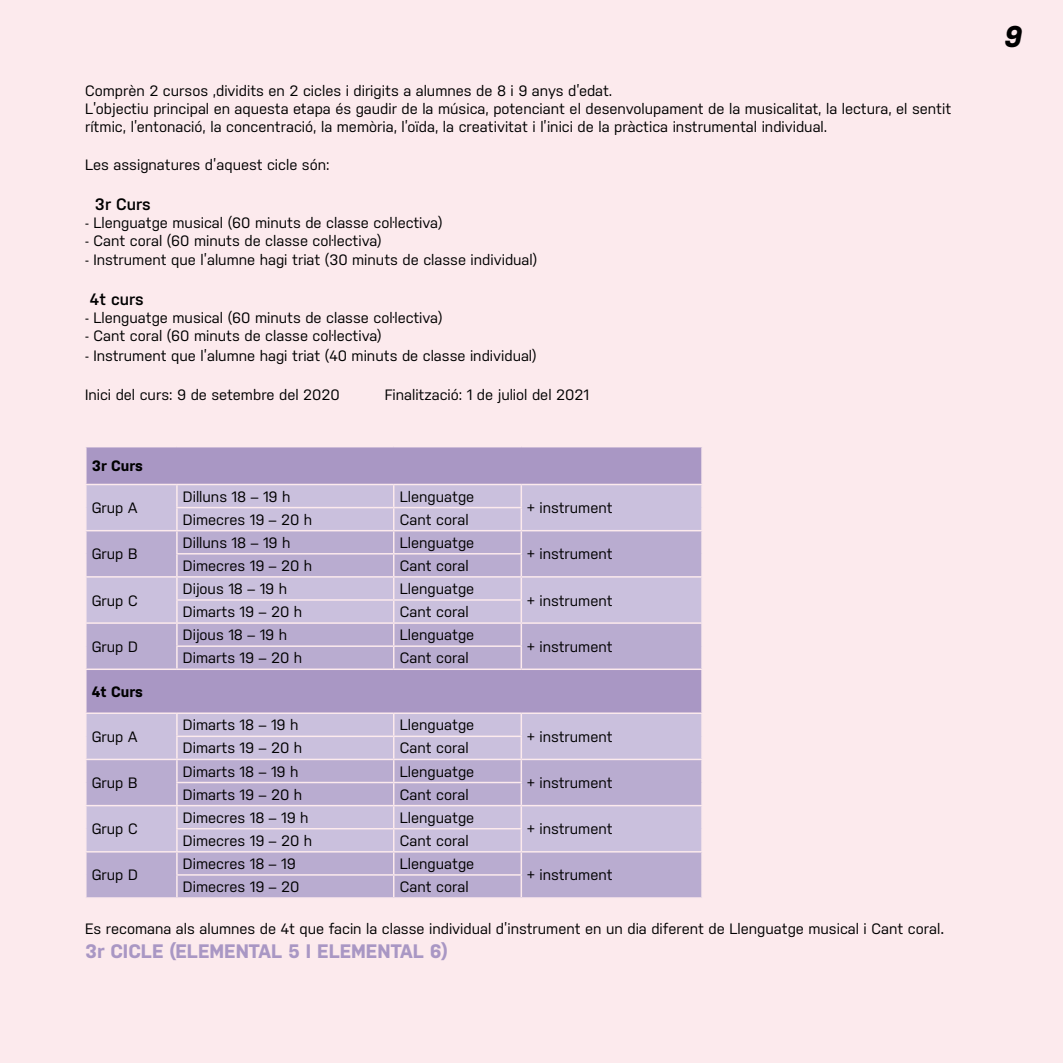
<style>
.page{position:relative;width:1063px;height:1063px;background:#fceaed}
.page>*{position:absolute;margin:0;border:0;box-sizing:border-box;transform-origin:0 0}
.t1{font:italic 700 30px "Nudista";color:#000}
.t2{font:700 19.5px "Nudista";color:#a997c4}
.t3{font:600 16.5px "Nudista";color:#000}
.t4{font:15px/18px "Nudista";color:#000}
.t5{font:700 15px "Nudista";color:#000}
.s1{font-family:"Times New Roman";font-size:18px}
</style>
<div class="page">
<div style="left:87px;top:447px;width:614px;height:37px;background:#a997c4"></div>
<div style="left:87px;top:485px;width:614px;height:45px;background:#cac0dd"></div>
<svg style="left:87px;top:531px;width:614px;height:366px;background:#bdb1d3"></svg>
<hr style="left:176px;top:485px;width:2px;height:22px;background:#fceaed">
<hr style="left:176px;top:507px;width:218px;height:1px;background:#fceaed">
<hr style="left:176px;top:508px;width:2px;height:22px;background:#fceaed">
<hr style="left:394px;top:507px;width:128px;height:1px;background:#fceaed">
<hr style="left:176px;top:531px;width:2px;height:22px;background:#fceaed">
<hr style="left:176px;top:553px;width:218px;height:2px;background:#fceaed">
<hr style="left:176px;top:555px;width:2px;height:21px;background:#fceaed">
<hr style="left:394px;top:553px;width:128px;height:2px;background:#fceaed">
<hr style="left:85px;top:576px;width:92px;height:2px;background:#fceaed">
<hr style="left:177px;top:576px;width:217px;height:2px;background:#fceaed">
<hr style="left:176px;top:578px;width:2px;height:21px;background:#fceaed">
<hr style="left:394px;top:576px;width:127px;height:2px;background:#fceaed">
<hr style="left:521px;top:576px;width:182px;height:2px;background:#fceaed">
<hr style="left:176px;top:599px;width:218px;height:2px;background:#fceaed">
<hr style="left:176px;top:601px;width:2px;height:21px;background:#fceaed">
<hr style="left:394px;top:599px;width:128px;height:2px;background:#fceaed">
<hr style="left:85px;top:622px;width:92px;height:2px;background:#fceaed">
<hr style="left:177px;top:622px;width:217px;height:2px;background:#fceaed">
<hr style="left:176px;top:624px;width:2px;height:21px;background:#fceaed">
<hr style="left:394px;top:622px;width:127px;height:2px;background:#fceaed">
<hr style="left:521px;top:622px;width:182px;height:2px;background:#fceaed">
<hr style="left:176px;top:645px;width:218px;height:2px;background:#fceaed">
<hr style="left:176px;top:647px;width:2px;height:22px;background:#fceaed">
<hr style="left:394px;top:645px;width:128px;height:2px;background:#fceaed">
<svg style="left:393px;top:485px;width:1px;height:184px"></svg>
<svg style="left:521px;top:485px;width:1px;height:184px"></svg>
<hr style="left:85px;top:669px;width:92px;height:1px;background:#fceaed">
<hr style="left:177px;top:669px;width:217px;height:1px;background:#fceaed">
<hr style="left:394px;top:669px;width:127px;height:1px;background:#fceaed">
<hr style="left:521px;top:669px;width:182px;height:1px;background:#fceaed">
<hr style="left:85px;top:712px;width:92px;height:2px;background:#fceaed">
<hr style="left:177px;top:712px;width:217px;height:2px;background:#fceaed">
<hr style="left:176px;top:714px;width:2px;height:22px;background:#fceaed">
<hr style="left:394px;top:712px;width:127px;height:2px;background:#fceaed">
<hr style="left:521px;top:712px;width:182px;height:2px;background:#fceaed">
<hr style="left:176px;top:736px;width:218px;height:1px;background:#fceaed">
<hr style="left:176px;top:737px;width:2px;height:22px;background:#fceaed">
<hr style="left:394px;top:736px;width:128px;height:1px;background:#fceaed">
<hr style="left:85px;top:759px;width:92px;height:1px;background:#fceaed">
<hr style="left:177px;top:759px;width:217px;height:1px;background:#fceaed">
<hr style="left:176px;top:760px;width:2px;height:22px;background:#fceaed">
<hr style="left:394px;top:759px;width:127px;height:1px;background:#fceaed">
<hr style="left:521px;top:759px;width:182px;height:1px;background:#fceaed">
<hr style="left:176px;top:782px;width:218px;height:1px;background:#fceaed">
<hr style="left:176px;top:783px;width:2px;height:22px;background:#fceaed">
<hr style="left:394px;top:782px;width:128px;height:1px;background:#fceaed">
<hr style="left:85px;top:805px;width:92px;height:1px;background:#fceaed">
<hr style="left:177px;top:805px;width:217px;height:1px;background:#fceaed">
<hr style="left:176px;top:806px;width:2px;height:22px;background:#fceaed">
<hr style="left:394px;top:805px;width:127px;height:1px;background:#fceaed">
<hr style="left:521px;top:805px;width:182px;height:1px;background:#fceaed">
<hr style="left:176px;top:828px;width:218px;height:1px;background:#fceaed">
<hr style="left:176px;top:829px;width:2px;height:22px;background:#fceaed">
<hr style="left:394px;top:828px;width:128px;height:1px;background:#fceaed">
<hr style="left:85px;top:851px;width:92px;height:2px;background:#fceaed">
<hr style="left:177px;top:851px;width:217px;height:2px;background:#fceaed">
<hr style="left:176px;top:853px;width:2px;height:21px;background:#fceaed">
<hr style="left:394px;top:851px;width:127px;height:2px;background:#fceaed">
<hr style="left:521px;top:851px;width:182px;height:2px;background:#fceaed">
<hr style="left:176px;top:874px;width:218px;height:2px;background:#fceaed">
<hr style="left:176px;top:876px;width:2px;height:21px;background:#fceaed">
<hr style="left:394px;top:874px;width:128px;height:2px;background:#fceaed">
<svg style="left:393px;top:714px;width:1px;height:183px"></svg>
<svg style="left:521px;top:714px;width:1px;height:183px"></svg>
<p class="t4" style="left:85px;top:82px;width:868px">Comprèn 2 cursos ,dividits en 2 cicles i dirigits a alumnes de 8 i 9 anys d’edat.<br>L’objectiu principal en aquesta etapa és gaudir de la música, potenciant el desenvolupament de la musicalitat, la lectura, el sentit rítmic, l’entonació, la concentració, la memòria, l’oïda, la creativitat i l’inici de la pràctica instrumental individual.</p>
<p class="t4" style="left:85px;top:156px;width:246px">Les assignatures d’aquest cicle són:</p>
<p class="t3" style="left:95px;top:194px;width:57px">3r Curs</p>
<p class="t4" style="left:85px;top:213px;width:359px">- Llenguatge musical (60 minuts de classe col·lectiva)</p>
<p class="t4" style="left:85px;top:231px;width:298px">- Cant coral (60 minuts de classe col·lectiva)</p>
<p class="t4" style="left:85px;top:251px;width:454px">- Instrument que l’alumne hagi triat (30 minuts de classe individual)</p>
<p class="t3" style="left:90px;top:290px;width:55px">4t curs</p>
<p class="t4" style="left:85px;top:309px;width:359px">- Llenguatge musical (60 minuts de classe col·lectiva)</p>
<p class="t4" style="left:85px;top:327px;width:298px">- Cant coral (60 minuts de classe col·lectiva)</p>
<p class="t4" style="left:85px;top:346px;width:453px">- Instrument que l’alumne hagi triat (40 minuts de classe individual)</p>
<p class="t4" style="left:85px;top:386px;width:256px">Inici del curs: 9 de setembre del 2020</p>
<p class="t4" style="left:385px;top:386px;width:206px">Finalització: 1 de juliol del 2021</p>
<p class="t5" style="left:92px;top:457px;width:53px">3r Curs</p>
<p class="t4" style="left:92px;top:499px;width:47px">Grup A</p>
<p class="t4" style="left:183px;top:487px;width:109px">Dilluns 18 – 19 h</p>
<p class="t4" style="left:400px;top:487px;width:76px">Llenguatge</p>
<p class="t4" style="left:183px;top:510px;width:131px">Dimecres 19 – 20 h</p>
<p class="t4" style="left:400px;top:510px;width:70px">Cant coral</p>
<p class="t4" style="left:527px;top:499px;width:87px">+ instrument</p>
<p class="t4" style="left:92px;top:545px;width:47px">Grup B</p>
<p class="t4" style="left:183px;top:533px;width:109px">Dilluns 18 – 19 h</p>
<p class="t4" style="left:400px;top:533px;width:76px">Llenguatge</p>
<p class="t4" style="left:183px;top:557px;width:131px">Dimecres 19 – 20 h</p>
<p class="t4" style="left:400px;top:557px;width:70px">Cant coral</p>
<p class="t4" style="left:527px;top:545px;width:87px">+ instrument</p>
<p class="t4" style="left:92px;top:591px;width:47px">Grup C</p>
<p class="t4" style="left:183px;top:580px;width:106px">Dijous 18 – 19 h</p>
<p class="t4" style="left:400px;top:580px;width:76px">Llenguatge</p>
<p class="t4" style="left:183px;top:603px;width:121px">Dimarts 19 – 20 h</p>
<p class="t4" style="left:400px;top:603px;width:70px">Cant coral</p>
<p class="t4" style="left:527px;top:591px;width:87px">+ instrument</p>
<p class="t4" style="left:92px;top:637px;width:48px">Grup D</p>
<p class="t4" style="left:183px;top:626px;width:106px">Dijous 18 – 19 h</p>
<p class="t4" style="left:400px;top:626px;width:76px">Llenguatge</p>
<p class="t4" style="left:183px;top:649px;width:121px">Dimarts 19 – 20 h</p>
<p class="t4" style="left:400px;top:649px;width:70px">Cant coral</p>
<p class="t4" style="left:527px;top:637px;width:87px">+ instrument</p>
<p class="t5" style="left:92px;top:683px;width:53px">4t Curs</p>
<p class="t4" style="left:92px;top:728px;width:47px">Grup A</p>
<p class="t4" style="left:183px;top:716px;width:117px">Dimarts 18 – 19 h</p>
<p class="t4" style="left:400px;top:716px;width:76px">Llenguatge</p>
<p class="t4" style="left:183px;top:739px;width:121px">Dimarts 19 – 20 h</p>
<p class="t4" style="left:400px;top:739px;width:70px">Cant coral</p>
<p class="t4" style="left:527px;top:728px;width:87px">+ instrument</p>
<p class="t4" style="left:92px;top:774px;width:47px">Grup B</p>
<p class="t4" style="left:183px;top:762px;width:117px">Dimarts 18 – 19 h</p>
<p class="t4" style="left:400px;top:762px;width:76px">Llenguatge</p>
<p class="t4" style="left:183px;top:785px;width:121px">Dimarts 19 – 20 h</p>
<p class="t4" style="left:400px;top:785px;width:70px">Cant coral</p>
<p class="t4" style="left:527px;top:774px;width:87px">+ instrument</p>
<p class="t4" style="left:92px;top:820px;width:47px">Grup C</p>
<p class="t4" style="left:183px;top:808px;width:127px">Dimecres 18 – 19 h</p>
<p class="t4" style="left:400px;top:808px;width:76px">Llenguatge</p>
<p class="t4" style="left:183px;top:831px;width:131px">Dimecres 19 – 20 h</p>
<p class="t4" style="left:400px;top:831px;width:70px">Cant coral</p>
<p class="t4" style="left:527px;top:820px;width:87px">+ instrument</p>
<p class="t4" style="left:183px;top:855px;width:114px">Dimecres 18 – 19</p>
<p class="t4" style="left:400px;top:855px;width:76px">Llenguatge</p>
<p class="t4" style="left:527px;top:866px;width:87px">+ instrument</p>
<p class="t4" style="left:92px;top:866px;width:48px">Grup D</p>
<p class="t4" style="left:183px;top:878px;width:118px">Dimecres 19 – 20</p>
<p class="t4" style="left:400px;top:878px;width:70px">Cant coral</p>
<p class="t4" style="left:85px;top:920px;width:861px">Es recomana als alumnes de 4t que facin la classe individual d’instrument en un dia diferent de Llenguatge musical i Cant coral<span class="s1">.</span></p>
<h2 class="t2" style="left:85px;top:940px;width:364px">3r CICLE (ELEMENTAL 5 I ELEMENTAL 6)</h2>
<h1 class="t1" style="left:1004px;top:20px;width:20px">9</h1>
</div>
